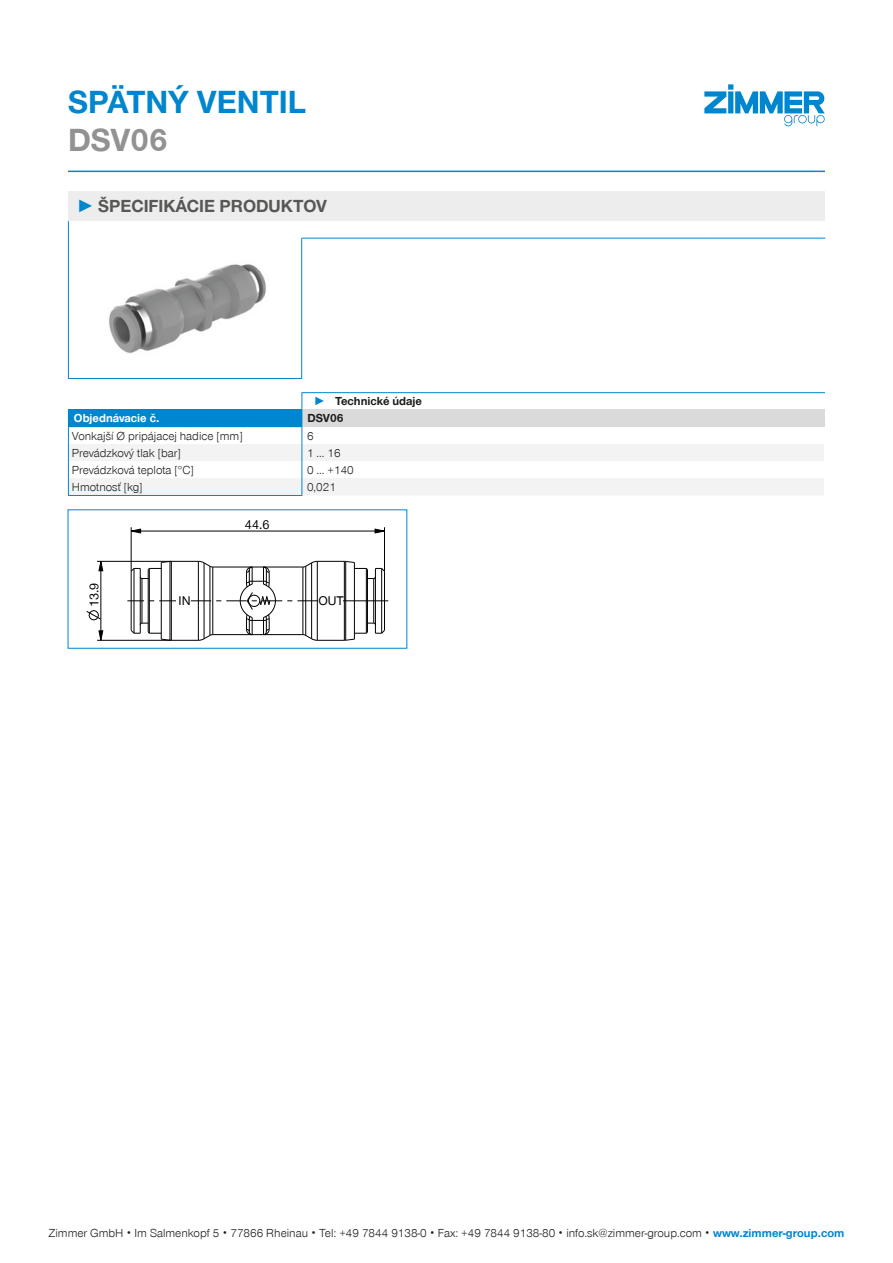
<style>
.page{position:relative;width:893px;height:1263px;background:#fff}
.page>*{position:absolute;margin:0;border:0;box-sizing:border-box;transform-origin:0 0}
.t1{font:700 33px "Zimmer Group Sans Global";color:#0086ce}
.t2{font:700 33px "Zimmer Group Sans Global";color:#939292}
.t3{font:700 18px "Zimmer Group Sans Global";color:#575756}
.t4{font:13.2px "Zimmer Group Sans Global";color:#020203}
.t5{font:13.05px "Zimmer Group Sans Global";color:#020203}
.t6{font:300 12px "Zimmer Group Sans Global";color:#1d1d1b}
.t7{font:700 12px "Zimmer Group Sans Global";color:#1d1d1b}
.t8{font:700 12px "Zimmer Group Sans Global";color:#fff}
.s1{font-family:"Zimmer Group Sans";color:#0086ce}
.s2{color:#0086ce}
.s3{font-weight:700;color:#0086ce}
</style>
<div class="page">
<svg style="left:704px;top:84px;width:121px;height:43px"></svg>
<hr style="left:68px;top:171px;width:757px;height:1px;background:#0086ce">
<svg style="left:67px;top:509px;width:341px;height:140px"></svg>
<div style="left:68px;top:191px;width:757px;height:30px;background:#ededed"></div>
<hr style="left:68px;top:238px;width:1px;height:140px;background:#0086ce">
<hr style="left:301px;top:238px;width:1px;height:140px;background:#0086ce">
<hr style="left:68px;top:378px;width:234px;height:1px;background:#0086ce">
<hr style="left:301px;top:238px;width:406px;height:1px;background:#0086ce">
<hr style="left:707px;top:238px;width:118px;height:1px;background:#0086ce">
<svg style="left:68px;top:221px;width:1px;height:17px"></svg>
<img style="left:109px;top:264px;width:157px;height:90px">
<hr style="left:68px;top:495px;width:234px;height:1px;background:#0086ce">
<hr style="left:302px;top:392px;width:523px;height:1px;background:#0086ce">
<svg style="left:68px;top:393px;width:756px;height:102px"></svg>
<h1 class="t1" style="left:68px;top:83px;width:240px">SPÄTNÝ VENTIL</h1>
<h1 class="t2" style="left:68px;top:120px;width:101px">DSV06</h1>
<h2 class="t3" style="left:77px;top:195px;width:252px"><span class="s1">►</span> ŠPECIFIKÁCIE PRODUKTOV</h2>
<p class="t7" style="left:314px;top:394px;width:110px"><span class="s2">►</span> Technické údaje</p>
<p class="t8" style="left:74px;top:411px;width:87px">Objednávacie č.</p>
<p class="t7" style="left:307px;top:411px;width:38px">DSV06</p>
<p class="t6" style="left:72px;top:428px;width:172px">Vonkajší Ø pripájacej hadice [mm]</p>
<p class="t6" style="left:307px;top:428px;width:8px">6</p>
<p class="t6" style="left:72px;top:445px;width:111px">Prevádzkový tlak [bar]</p>
<p class="t6" style="left:307px;top:445px;width:35px">1 ... 16</p>
<p class="t6" style="left:72px;top:462px;width:124px">Prevádzková teplota [°C]</p>
<p class="t6" style="left:307px;top:462px;width:48px">0 ... +140</p>
<p class="t6" style="left:72px;top:479px;width:72px">Hmotnosť [kg]</p>
<p class="t6" style="left:307px;top:479px;width:30px">0,021</p>
<p class="t4" style="left:86px;top:607px;width:26px;rotate:-90deg">13.9</p>
<p class="t4" style="left:245px;top:516px;width:26px">44.6</p>
<p class="t5" style="left:179px;top:593px;width:14px">IN</p>
<p class="t5" style="left:318px;top:592px;width:27px">OUT</p>
<p class="t6" style="left:49px;top:1226px;width:797px">Zimmer GmbH ۰ Im Salmenkopf 5 ۰ 77866 Rheinau ۰ Tel: +49 7844 9138-0 ۰ Fax: +49 7844 9138-80 ۰ info.sk@zimmer-group.com ۰ <span class="s3">www.zimmer-group.com</span></p>
</div>
